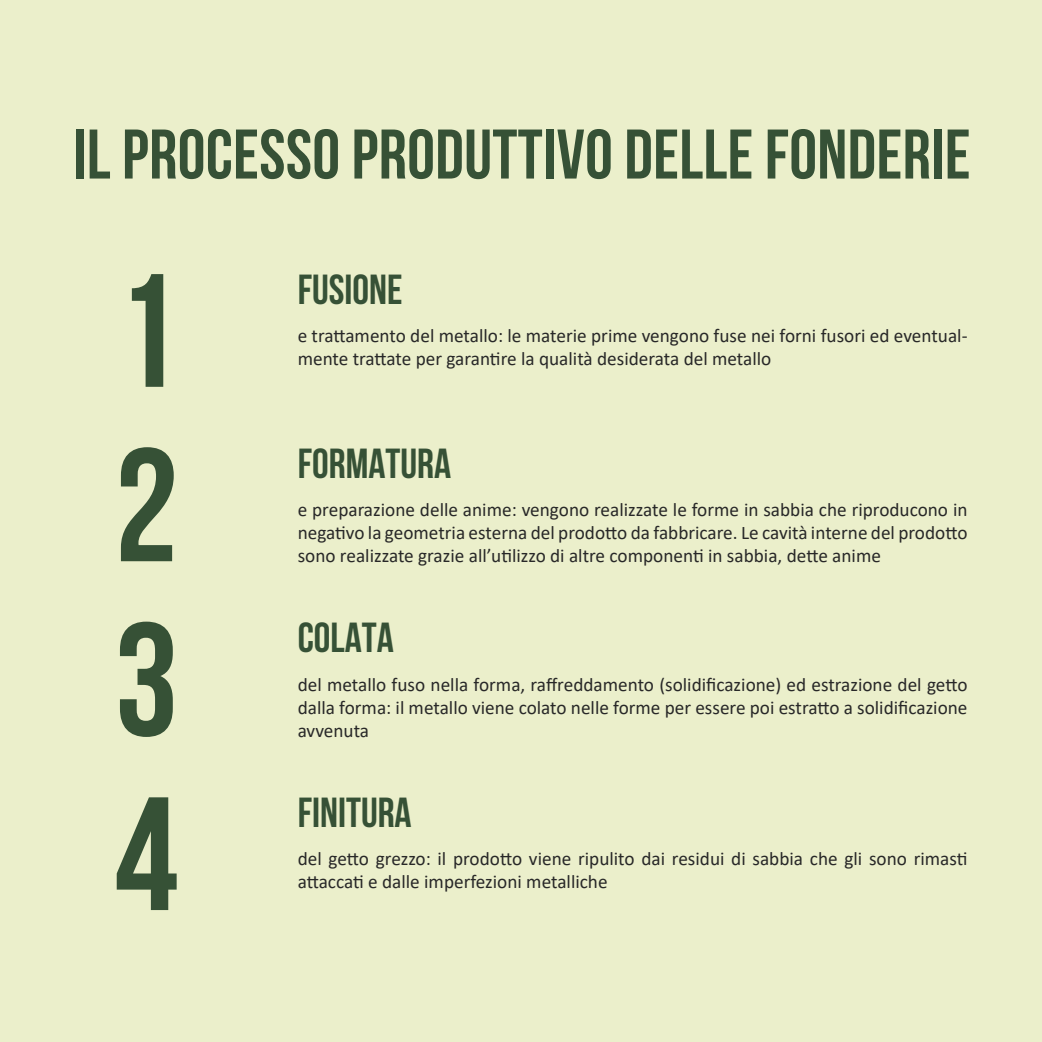
<style>
.page{position:relative;width:1042px;height:1042px;background:#ebefcb}
.page>*{position:absolute;margin:0;border:0;box-sizing:border-box;transform-origin:0 0}
.t1{font:700 161px "Bebas Neue";color:#365136}
.t2{font:700 70px "Bebas Neue";letter-spacing:.005em;color:#365136}
.t3{font:700 42px "Bebas Neue";color:#365136}
.t4{font:19.25px/23.1px "Calibri";color:#282828}
</style>
<div class="page">
<h2 class="t2" style="left:73px;top:116px;width:899px">IL PROCESSO PRODUTTIVO DELLE FONDERIE</h2>
<h1 class="t1" style="left:114px;top:243px;width:65px">1</h1>
<h1 class="t1" style="left:114px;top:417px;width:65px">2</h1>
<h1 class="t1" style="left:114px;top:592px;width:65px">3</h1>
<h1 class="t1" style="left:114px;top:766px;width:65px">4</h1>
<h3 class="t3" style="left:298px;top:266px;width:106px">FUSIONE</h3>
<p class="t4" style="left:298px;top:323px;width:671px">e trattamento del metallo: le materie prime vengono fuse nei forni fusori ed eventual-</p>
<p class="t4" style="left:298px;top:346px;width:475px">mente trattate per garantire la qualità desiderata del metallo</p>
<h3 class="t3" style="left:298px;top:440px;width:155px">FORMATURA</h3>
<p class="t4" style="left:298px;top:498px;width:671px">e preparazione delle anime: vengono realizzate le forme in sabbia che riproducono in negativo la geometria esterna del prodotto da fabbricare. Le cavità interne del prodotto</p>
<p class="t4" style="left:298px;top:544px;width:585px">sono realizzate grazie all’utilizzo di altre componenti in sabbia, dette anime</p>
<h3 class="t3" style="left:298px;top:615px;width:98px">COLATA</h3>
<p class="t4" style="left:298px;top:672px;width:671px">del metallo fuso nella forma, raffreddamento (solidificazione) ed estrazione del getto dalla forma: il metallo viene colato nelle forme per essere poi estratto a solidificazione</p>
<p class="t4" style="left:298px;top:718px;width:73px">avvenuta</p>
<h3 class="t3" style="left:298px;top:789px;width:115px">FINITURA</h3>
<p class="t4" style="left:298px;top:846px;width:671px">del getto grezzo: il prodotto viene ripulito dai residui di sabbia che gli sono rimasti</p>
<p class="t4" style="left:298px;top:870px;width:311px">attaccati e dalle imperfezioni metalliche</p>
</div>
